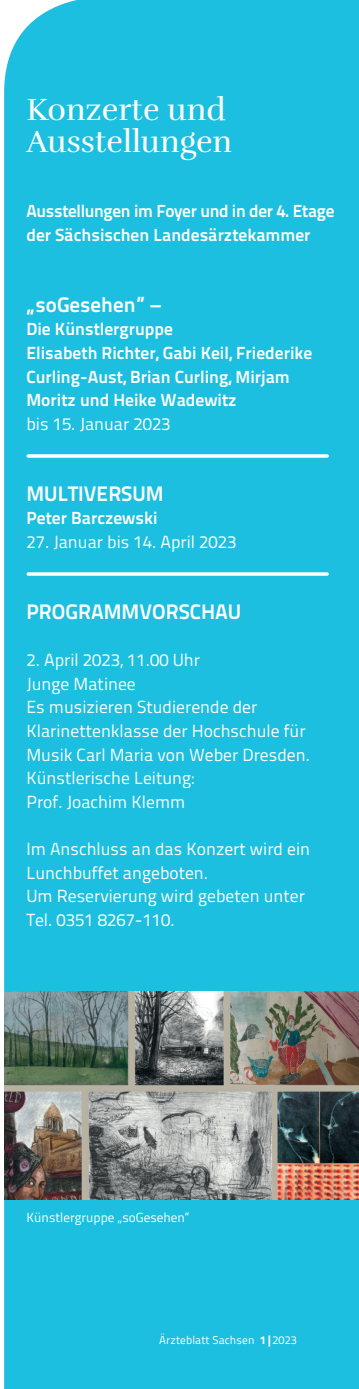
<style>
.page{position:relative;width:359px;height:1389px;background:#fff}
.page>*{position:absolute;margin:0;border:0;box-sizing:border-box;transform-origin:0 0}
.t1{font:31.5px/31.5px "Rufina";color:#fff}
.t2{font:700 21px "Titillium Text";color:#fff}
.t3{font:17.5px/23.6px "Titillium Text";color:#fff}
.t4{font:700 17.5px/23.6px "Titillium Text";color:#fff}
.t5{font:13.12px "Titillium Text";color:#fff}
.t6{font:11.38px "Titillium Text";letter-spacing:.01em;color:#fff}
.s1{font-weight:800}
</style>
<div class="page">
<div style="left:4px;top:0;width:355px;height:1389px;background:#1cbfdf"></div>
<svg style="left:28px;top:572px;width:299px;height:4px"></svg>
<img style="left:4px;top:992px;width:355px;height:208px">
<svg style="left:28px;top:454px;width:299px;height:4px"></svg>
<h1 class="t1" style="left:26px;top:94px;width:207px">Konzerte und<br>Ausstellungen</h1>
<p class="t4" style="left:26px;top:198px;width:309px">Ausstellungen im Foyer und in der 4. Etage der Sächsischen Landesärztekammer</p>
<p class="t2" style="left:26px;top:288px;width:136px">„soGesehen” –</p>
<p class="t4" style="left:26px;top:316px;width:287px">Die Künstlergruppe<br>Elisabeth Richter, Gabi Keil, Friederike<br>Curling-Aust, Brian Curling, Mirjam<br>Moritz und Heike Wadewitz</p>
<p class="t3" style="left:26px;top:411px;width:146px">bis 15. Januar 2023</p>
<p class="t2" style="left:26px;top:477px;width:139px">MULTIVERSUM</p>
<p class="t4" style="left:26px;top:505px;width:133px">Peter Barczewski</p>
<p class="t3" style="left:26px;top:529px;width:211px">27. Januar bis 14. April 2023</p>
<p class="t2" style="left:26px;top:595px;width:216px">PROGRAMMVORSCHAU</p>
<p class="t3" style="left:26px;top:647px;width:282px">2. April 2023, 11.00 Uhr<br>Junge Matinee<br>Es musizieren Studierende der<br>Klarinettenklasse der Hochschule für<br>Musik Carl Maria von Weber Dresden.<br>Künstlerische Leitung:<br>Prof. Joachim Klemm</p>
<p class="t3" style="left:26px;top:836px;width:285px">Im Anschluss an das Konzert wird ein<br>Lunchbuffet angeboten.<br>Um Reservierung wird gebeten unter<br>Tel. 0351 8267-110.</p>
<p class="t5" style="left:26px;top:1208px;width:165px">Künstlergruppe „soGesehen“</p>
<p class="t6" style="left:159px;top:1332px;width:139px">Ärzteblatt Sachsen <span class="s1">1|</span>2023</p>
</div>
